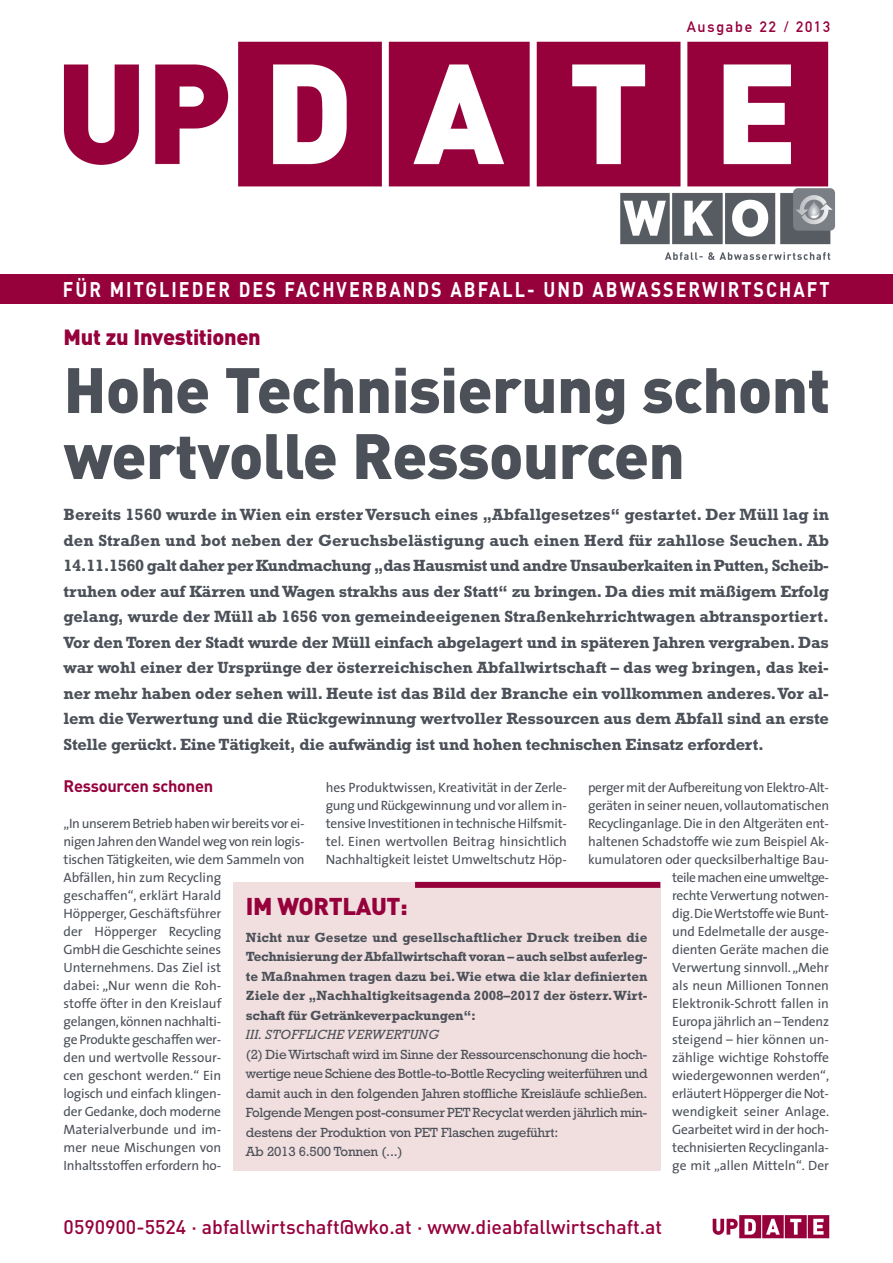
<style>
.page{position:relative;width:893px;height:1263px;background:#fff}
.page>*{position:absolute;margin:0;border:0;box-sizing:border-box;transform-origin:0 0}
.t1{font:900 63px/66px "DIN";letter-spacing:-.01em;color:#4c5159}
.t2{font:900 24px "DIN";letter-spacing:-.015em;color:#96013c}
.t3{font:900 21.75px "DIN";letter-spacing:-.015em;color:#96013c}
.t4{font:700 21px "DIN";letter-spacing:.115em;color:#fff;scale:.85 1}
.t5{font:500 19.5px "DIN";color:#96013c}
.t6{font:700 16.5px/25.5px "Rockwell";letter-spacing:-.015em;color:#4c5159;text-align:justify}
.t7{font:700 16.5px "DIN";letter-spacing:-.015em;color:#96013c}
.t8{font:15px "DIN Mittelschrift";letter-spacing:.12em;color:#96013c}
.t9{font:13.5px/18px "The Sans";letter-spacing:-.015em;color:#4c5159}
.t10{font:13.5px/19.5px "Rockwell";letter-spacing:-.015em;color:#4c5159}
.t11{font:700 13.5px/19.5px "Rockwell";letter-spacing:-.015em;color:#4c5159;text-align:justify}
.t12{font:italic 13.5px "Rockwell";letter-spacing:.02em;color:#4c5159}
</style>
<div class="page">
<img style="left:63px;top:41px;width:766px;height:146px">
<div style="left:0;top:274px;width:892px;height:30px;background:#96013c"></div>
<div style="left:233px;top:882px;width:427px;height:288px;background:#f1dfdf"></div>
<img style="left:712px;top:1215px;width:118px;height:24px">
<img style="left:620px;top:188px;width:215px;height:72px">
<div style="left:415px;top:882px;width:245px;height:6px;background:#96013c"></div>
<p class="t8" style="left:687px;top:21px;width:145px">Ausgabe 22 / 2013</p>
<h3 class="t4" style="left:63px;top:282px;width:904px">FÜR MITGLIEDER DES FACHVERBANDS ABFALL- UND ABWASSERWIRTSCHAFT</h3>
<h3 class="t3" style="left:64px;top:330px;width:199px">Mut zu Investitionen</h3>
<h1 class="t1" style="left:64px;top:363px;width:768px">Hohe Technisierung schont wertvolle Ressourcen</h1>
<p class="t6" style="left:64px;top:504px;width:767px">Bereits 1560 wurde in Wien ein erster Versuch eines „Abfallgesetzes“ gestartet. Der Müll lag in den Straßen und bot neben der Geruchsbelästigung auch einen Herd für zahllose Seuchen. Ab 14.11.1560 galt daher per Kundmachung „das Hausmist und andre Unsauberkaiten in Putten, Scheib&shy;truhen oder auf Kärren und Wagen strakhs aus der Statt“ zu bringen. Da dies mit mäßigem Erfolg gelang, wurde der Müll ab 1656 von gemeindeeigenen Straßenkehrrichtwagen abtransportiert.<br>Vor den Toren der Stadt wurde der Müll einfach abgelagert und in späteren Jahren vergraben. Das war wohl einer der Ursprünge der österreichischen Abfallwirtschaft – das weg bringen, das kei&shy;ner mehr haben oder sehen will. Heute ist das Bild der Branche ein vollkommen anderes. Vor al&shy;lem die Verwertung und die Rückgewinnung wertvoller Ressourcen aus dem Abfall sind an erste Stelle gerückt. Eine Tätigkeit, die aufwändig ist und hohen technischen Einsatz erfordert.</p>
<p class="t7" style="left:64px;top:780px;width:151px">Ressourcen schonen</p>
<p class="t9" style="left:64px;top:816px;width:242px">„In unserem Betrieb haben wir bereits vor ei&shy;nigen Jahren den Wandel weg von rein logis - tischen Tätigkeiten, wie dem Sammeln von<br>Abfällen, hin zum Recyc ling<br>geschaffen“, erklärt Harald<br>Höpperger, Geschäftsführer<br>der Höpperger Recycling<br>GmbH die Geschichte seines<br>Unternehmens. Das Ziel ist<br>dabei: „Nur wenn die Roh-<br>stoffe öfter in den Kreislauf<br>gelangen, können nachhalti-<br>ge Produkte geschaffen wer-<br>den und wertvolle Ressour-<br>cen geschont werden.“ Ein<br>logisch und einfach klingen-<br>der Gedanke, doch moderne<br>Materialverbunde und im-<br>mer neue Mischungen von<br>Inhaltsstoffen erfordern ho-</p>
<p class="t9" style="left:326px;top:780px;width:242px;text-align:justify">hes Produktwissen, Kreativität in der Zerle&shy;gung und Rückgewinnung und vor allem in&shy;tensive Investitionen in technische Hilfsmit&shy;tel. Einen wertvollen Beitrag hinsichtlich Nachhaltigkeit leis tet Umweltschutz Höp-</p>
<p class="t9" style="left:588px;top:780px;width:243px;text-align:right">perger mit der Aufbereitung von Elektro-Alt&shy;geräten in seiner neuen, vollautomatischen<br>Recyc linganlage. Die in den Altgeräten ent&shy;haltenen Schadstoffe wie zum Beispiel Ak&shy;kumulatoren oder quecksilberhaltige Bau&shy;teile machen eine um welt ge -<br>rechte Verwertung notwen-<br>dig. Die Wertstoffe wie Bunt-<br>und Edelmetalle der ausge-<br>dienten Geräte machen die<br>Verwertung sinnvoll. „Mehr<br>als neun Millionen Tonnen<br>Elektronik-Schrott fallen in<br>Europa jährlich an – Tendenz<br>steigend – hier können un-<br>zählige wichtige Rohstoffe wiedergewonnen werden“,<br>erläutert Höpperger die Not-<br>wendigkeit sei ner Anlage.<br>Ge arbeitet wird in der hoch-<br>technisierten Recyclinganla-<br>ge mit „allen Mitteln“. Der</p>
<h2 class="t2" style="left:246px;top:897px;width:163px">IM WORTLAUT:</h2>
<p class="t11" style="left:246px;top:929px;width:403px">Nicht nur Gesetze und gesellschaftlicher Druck treiben die Technisierung der Abfallwirtschaft voran – auch selbst auferleg&shy;te Maßnahmen tragen dazu bei. Wie etwa die klar definierten Ziele der „Nachhaltigkeitsagenda 2008–2017 der österr. Wirt&shy;schaft für Getränkeverpackungen“:</p>
<p class="t12" style="left:246px;top:1030px;width:194px">III. STOFFLICHE VERWERTUNG</p>
<p class="t10" style="left:246px;top:1046px;width:403px">(2) Die Wirtschaft wird im Sinne der Ressourcenschonung die hoch&shy;wertige neue Schiene des Bottle-to-Bottle Recycling weiterführen und damit auch in den folgenden Jahren stoffliche Kreisläufe schließen.<br>Folgende Mengen post-consumer PET Recyclat werden jährlich min&shy;destens der Produktion von PET Flaschen zugeführt:<br>Ab 2013 6.500 Tonnen (...)</p>
<h3 class="t5" style="left:64px;top:1220px;width:600px">0590900-5524 · abfallwirtschaft@wko.at · www.dieabfallwirtschaft.at</h3>
</div>
